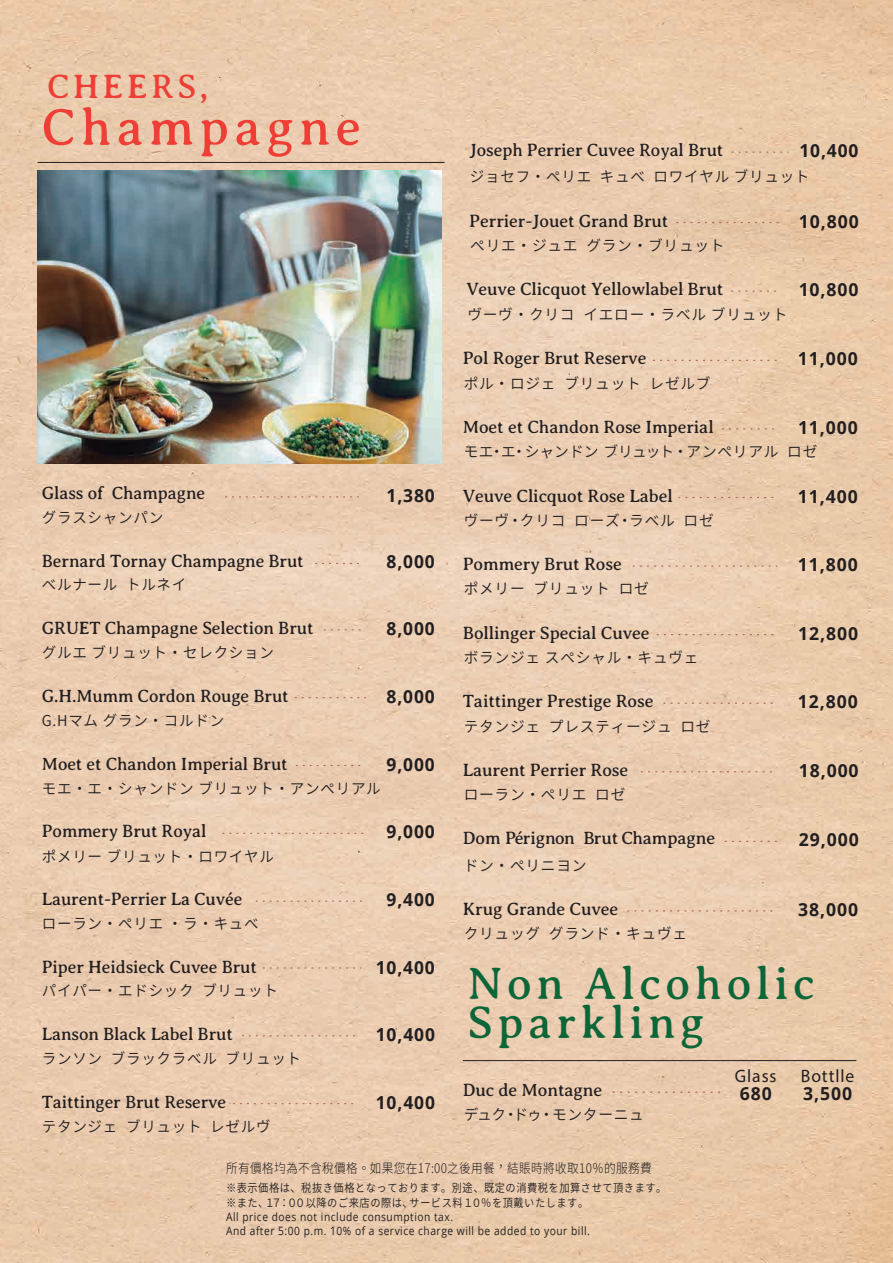
<style>
.page{position:relative;width:893px;height:1263px;background:#fff}
.page>*{position:absolute;margin:0;border:0;box-sizing:border-box;transform-origin:0 0}
.t1{font:52.5px "Averia Serif Libre";letter-spacing:.1em;color:#ee3e35}
.t2{font:46.2px/38.8px "Averia Serif Libre";letter-spacing:.1em;color:#0c6638}
.t3{font:34.35px "Averia Serif Libre";letter-spacing:.1em;color:#ee3e35}
.t4{font:18px "Averia Serif Libre";letter-spacing:-.01em;color:#231f20}
.t5{font:700 18px "Open Sans";letter-spacing:.05em;color:#231f20}
.t6{font:18px "Myriad Pro";letter-spacing:.05em;color:#231f20}
.t7{font:600 15px "Noto Sans JP";letter-spacing:.05em;color:#231f20}
.t8{font:600 15px "Noto Sans JP";letter-spacing:.01em;color:#231f20}
.t9{font:300 13.2px "Noto Sans Hant";letter-spacing:.025em;color:#231f20;scale:.89 1}
.t10{font:11.55px/13.8px "Open Sans";letter-spacing:.05em;color:#231f20;scale:.89 1}
.t11{font:600 11.55px/14.9px "Noto Sans JP";letter-spacing:.05em;color:#231f20;scale:.89 1}
</style>
<div class="page">
<img style="left:0;top:0;width:893px;height:1263px">
<hr style="left:37px;top:162px;width:408px;height:1px;background:#231f20">
<svg style="left:677px;top:222px;width:106px;height:1px"></svg>
<svg style="left:732px;top:290px;width:49px;height:2px"></svg>
<svg style="left:653px;top:360px;width:127px;height:1px"></svg>
<svg style="left:722px;top:428px;width:57px;height:1px"></svg>
<svg style="left:679px;top:497px;width:99px;height:1px"></svg>
<svg style="left:633px;top:565px;width:144px;height:2px"></svg>
<svg style="left:657px;top:634px;width:120px;height:1px"></svg>
<svg style="left:664px;top:703px;width:112px;height:1px"></svg>
<svg style="left:641px;top:771px;width:135px;height:1px"></svg>
<svg style="left:725px;top:841px;width:52px;height:1px"></svg>
<svg style="left:628px;top:910px;width:148px;height:1px"></svg>
<hr style="left:463px;top:1060px;width:393px;height:1px;background:#231f20">
<svg style="left:324px;top:629px;width:38px;height:1px"></svg>
<svg style="left:295px;top:697px;width:70px;height:1px"></svg>
<svg style="left:296px;top:765px;width:66px;height:1px"></svg>
<svg style="left:223px;top:833px;width:140px;height:1px"></svg>
<svg style="left:256px;top:900px;width:106px;height:2px"></svg>
<svg style="left:263px;top:967px;width:98px;height:1px"></svg>
<svg style="left:732px;top:152px;width:56px;height:1px"></svg>
<svg style="left:242px;top:1035px;width:116px;height:1px"></svg>
<svg style="left:233px;top:1103px;width:124px;height:1px"></svg>
<svg style="left:316px;top:563px;width:44px;height:1px"></svg>
<svg style="left:225px;top:496px;width:135px;height:1px"></svg>
<svg style="left:613px;top:1091px;width:110px;height:2px"></svg>
<img style="left:38px;top:170px;width:404px;height:293px">
<h3 class="t3" style="left:47px;top:67px;width:163px">CHEERS,</h3>
<h1 class="t1" style="left:41px;top:98px;width:321px">Champagne</h1>
<p class="t4" style="left:42px;top:483px;width:165px">Glass of Champagne</p>
<p class="t5" style="left:386px;top:483px;width:50px">1,380</p>
<p class="t7" style="left:42px;top:509px;width:123px">グラスシャンパン</p>
<p class="t4" style="left:42px;top:551px;width:263px">Bernard Tornay Champagne Brut</p>
<p class="t5" style="left:386px;top:549px;width:50px">8,000</p>
<p class="t7" style="left:42px;top:576px;width:146px">ベルナール トルネイ</p>
<p class="t4" style="left:42px;top:618px;width:273px">GRUET Champagne Selection Brut</p>
<p class="t7" style="left:42px;top:644px;width:234px">グルエ ブリュット・セレクション</p>
<p class="t4" style="left:42px;top:686px;width:248px">G.H.Mumm Cordon Rouge Brut</p>
<p class="t7" style="left:42px;top:712px;width:184px">G.Hマム グラン・コルドン</p>
<p class="t4" style="left:42px;top:753px;width:247px">Moet et Chandon Imperial Brut</p>
<p class="t5" style="left:386px;top:616px;width:50px">8,000</p>
<p class="t5" style="left:386px;top:683px;width:50px">8,000</p>
<p class="t5" style="left:386px;top:751px;width:50px">9,000</p>
<p class="t7" style="left:42px;top:780px;width:340px">モエ・エ・シャンドン ブリュット・アンペリアル</p>
<p class="t4" style="left:42px;top:821px;width:166px">Pommery Brut Royal</p>
<p class="t7" style="left:42px;top:848px;width:234px">ポメリー ブリュット・ロワイヤル</p>
<p class="t4" style="left:42px;top:889px;width:202px">Laurent-Perrier La Cuvée</p>
<p class="t7" style="left:42px;top:915px;width:218px">ローラン・ペリエ ・ラ・キュベ</p>
<p class="t4" style="left:42px;top:957px;width:217px">Piper Heidsieck Cuvee Brut</p>
<p class="t7" style="left:42px;top:982px;width:238px">パイパー・エドシック ブリュット</p>
<p class="t4" style="left:42px;top:1024px;width:192px">Lanson Black Label Brut</p>
<p class="t7" style="left:42px;top:1050px;width:261px">ランソン ブラックラベル ブリュット</p>
<p class="t4" style="left:42px;top:1091px;width:186px">Taittinger Brut Reserve</p>
<p class="t7" style="left:42px;top:1118px;width:230px">テタンジェ ブリュット レゼルヴ</p>
<p class="t5" style="left:386px;top:819px;width:50px">9,000</p>
<p class="t5" style="left:386px;top:887px;width:50px">9,400</p>
<p class="t5" style="left:376px;top:955px;width:61px">10,400</p>
<p class="t5" style="left:376px;top:1022px;width:61px">10,400</p>
<p class="t5" style="left:376px;top:1089px;width:61px">10,400</p>
<p class="t4" style="left:470px;top:140px;width:255px">Joseph Perrier Cuvee Royal Brut</p>
<p class="t5" style="left:799px;top:138px;width:61px">10,400</p>
<p class="t7" style="left:470px;top:168px;width:341px">ジョセフ・ペリエ キュベ ロワイヤル ブリュット</p>
<p class="t4" style="left:469px;top:210px;width:201px">Perrier-Jouet Grand Brut</p>
<p class="t7" style="left:470px;top:237px;width:256px">ペリエ・ジュエ グラン・ブリュット</p>
<p class="t4" style="left:466px;top:279px;width:258px">Veuve Clicquot Yellowlabel Brut</p>
<p class="t7" style="left:467px;top:306px;width:322px">ヴーヴ・クリコ イエロー・ラベル ブリュット</p>
<p class="t4" style="left:463px;top:348px;width:185px">Pol Roger Brut Reserve</p>
<p class="t7" style="left:464px;top:375px;width:248px">ポル・ロジェ ブリュット レゼルブ</p>
<p class="t5" style="left:799px;top:208px;width:61px">10,800</p>
<p class="t5" style="left:799px;top:277px;width:61px">10,800</p>
<p class="t5" style="left:798px;top:346px;width:61px">11,000</p>
<p class="t4" style="left:463px;top:417px;width:252px">Moet et Chandon Rose Imperial</p>
<p class="t5" style="left:798px;top:415px;width:61px">11,000</p>
<p class="t8" style="left:464px;top:443px;width:355px">モエ・エ・シャンドン ブリュット・アンペリアル ロゼ</p>
<p class="t4" style="left:463px;top:485px;width:212px">Veuve Clicquot Rose Label</p>
<p class="t5" style="left:798px;top:483px;width:61px">11,400</p>
<p class="t7" style="left:464px;top:512px;width:251px">ヴーヴ・クリコ ローズ・ラベル ロゼ</p>
<p class="t5" style="left:798px;top:552px;width:61px">11,800</p>
<p class="t7" style="left:464px;top:580px;width:187px">ポメリー ブリュット ロゼ</p>
<p class="t4" style="left:463px;top:554px;width:161px">Pommery Brut Rose</p>
<p class="t4" style="left:463px;top:623px;width:188px">Bollinger Special Cuvee</p>
<p class="t7" style="left:464px;top:649px;width:236px">ボランジェ スペシャル・キュヴェ</p>
<p class="t4" style="left:463px;top:691px;width:192px">Taittinger Prestige Rose</p>
<p class="t7" style="left:464px;top:717px;width:248px">テタンジェ プレスティージュ ロゼ</p>
<p class="t4" style="left:463px;top:760px;width:167px">Laurent Perrier Rose</p>
<p class="t7" style="left:464px;top:786px;width:163px">ローラン・ペリエ ロゼ</p>
<p class="t4" style="left:463px;top:828px;width:254px">Dom Pérignon Brut Champagne</p>
<p class="t7" style="left:464px;top:857px;width:124px">ドン・ペリニヨン</p>
<p class="t4" style="left:463px;top:899px;width:157px">Krug Grande Cuvee</p>
<p class="t7" style="left:464px;top:925px;width:225px">クリュッグ グランド・キュヴェ</p>
<p class="t5" style="left:798px;top:620px;width:61px">12,800</p>
<p class="t5" style="left:798px;top:689px;width:61px">12,800</p>
<p class="t5" style="left:799px;top:758px;width:61px">18,000</p>
<p class="t5" style="left:799px;top:827px;width:61px">29,000</p>
<p class="t5" style="left:798px;top:897px;width:61px">38,000</p>
<h2 class="t2" style="left:467px;top:964px;width:349px">Non Alcoholic<br>Sparkling</h2>
<p class="t4" style="left:463px;top:1080px;width:141px">Duc de Montagne</p>
<p class="t7" style="left:464px;top:1106px;width:182px">デュク・ドゥ・モンターニュ</p>
<p class="t6" style="left:735px;top:1065px;width:43px">Glass</p>
<p class="t5" style="left:740px;top:1080px;width:33px">680</p>
<p class="t6" style="left:801px;top:1065px;width:55px">Bottlle</p>
<p class="t5" style="left:803px;top:1080px;width:50px">3,500</p>
<p class="t9" style="left:226px;top:1161px;width:480px">所有價格均為不含稅價格。如果您在17:00之後用餐，結賬時將收取10％的服務費</p>
<p class="t11" style="left:226px;top:1180px;width:496px">※表示価格は、税抜き価格となっております。別途、既定の消費税を加算させて頂きます。※また、１７：００以降のご来店の際は、サービス料１０％を頂戴いたします。</p>
<p class="t10" style="left:226px;top:1210px;width:410px">All price does not include consumption tax.<br>And after 5:00 p.m. 10% of a service charge will be added to your bill.</p>
</div>
